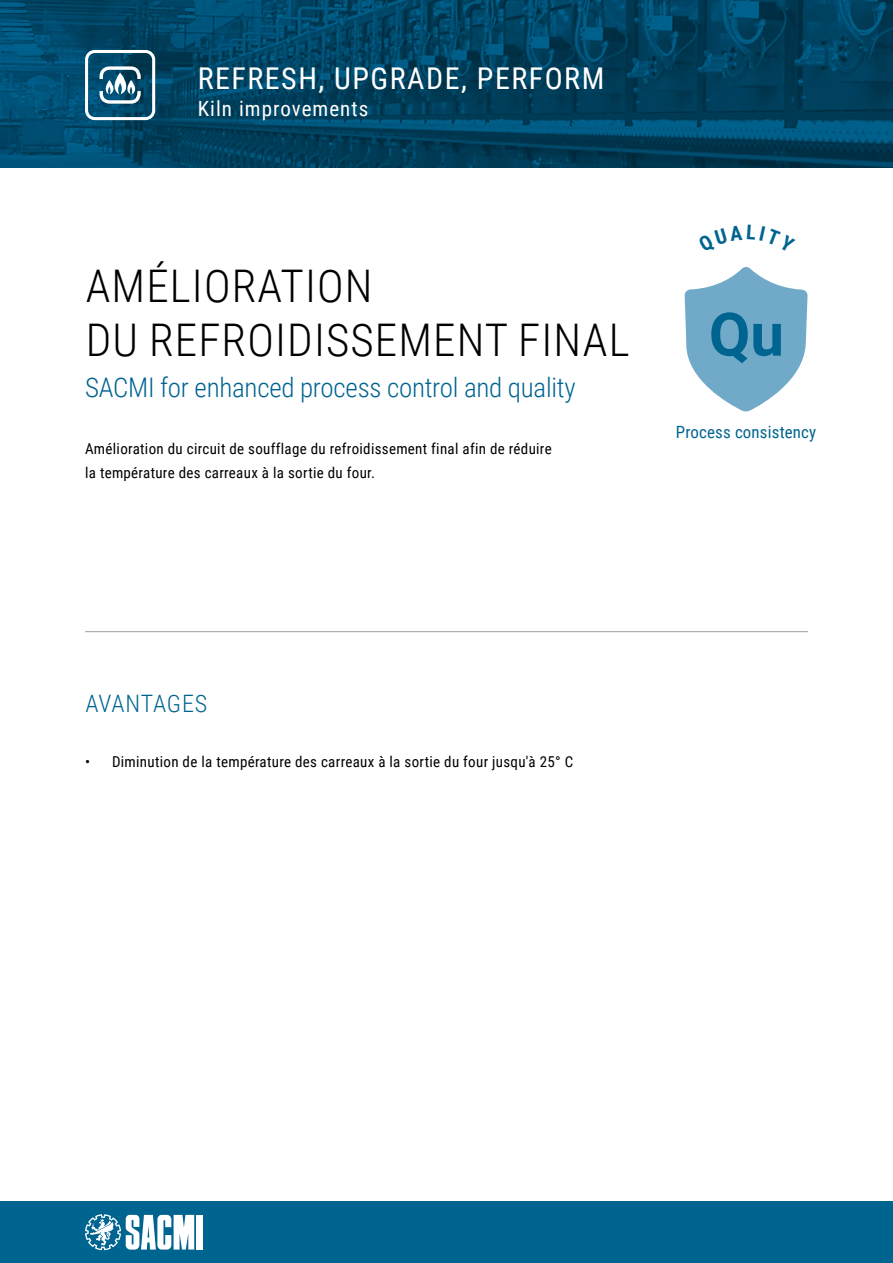
<style>
.page{position:relative;width:893px;height:1263px;background:#fff}
.page>*{position:absolute;margin:0;border:0;box-sizing:border-box;transform-origin:0 0}
.t1{font:300 45px/54px "Roboto Condensed";letter-spacing:.025em;color:#000}
.t2{font:30px "Roboto Condensed";letter-spacing:.05em;color:#fff}
.t3{font:300 27px "Roboto Condensed";letter-spacing:-.01em;color:#006491}
.t4{font:300 24px "Roboto Condensed";letter-spacing:.025em;color:#006491}
.t5{font:21px "Roboto Condensed";letter-spacing:.05em;color:#fff}
.t6{font:16.8px "Roboto Condensed";letter-spacing:.01em;color:#006491}
.t7{font:15px/24px "Roboto Condensed";letter-spacing:.02em;color:#000}
</style>
<div class="page">
<img style="left:0;top:0;width:893px;height:168px">
<div style="left:0;top:1201px;width:893px;height:62px;background:#006491"></div>
<hr style="left:85px;top:631px;width:723px;height:1px;background:#9d9d9c">
<div style="left:196px;top:1215px;width:6px;height:34px;background:#fff"></div>
<svg style="left:85px;top:1214px;width:109px;height:36px"></svg>
<div style="left:85px;top:50px;width:70px;height:70px;border:3px solid #fff;border-radius:8px"></div>
<svg style="left:98px;top:65px;width:44px;height:40px"></svg>
<svg style="left:685px;top:267px;width:123px;height:144px"></svg>
<h2 class="t2" style="left:198px;top:58px;width:408px">REFRESH, UPGRADE, PERFORM</h2>
<h3 class="t5" style="left:198px;top:94px;width:172px">Kiln improvements</h3>
<h1 class="t1" style="left:86px;top:257px;width:545px">AMÉLIORATION<br>DU REFROIDISSEMENT FINAL</h1>
<h3 class="t3" style="left:85px;top:368px;width:492px">SACMI for enhanced process control and quality</h3>
<p class="t7" style="left:85px;top:436px;width:468px">Amélioration du circuit de soufflage du refroidissement final afin de réduire la température des carreaux à la sortie du four.</p>
<p class="t6" style="left:676px;top:420px;width:142px">Process consistency</p>
<h3 class="t4" style="left:85px;top:687px;width:123px">AVANTAGES</h3>
<p class="t7" style="left:85px;top:749px;width:490px">• Diminution de la température des carreaux à la sortie du four jusqu'à 25° C</p>
</div>
